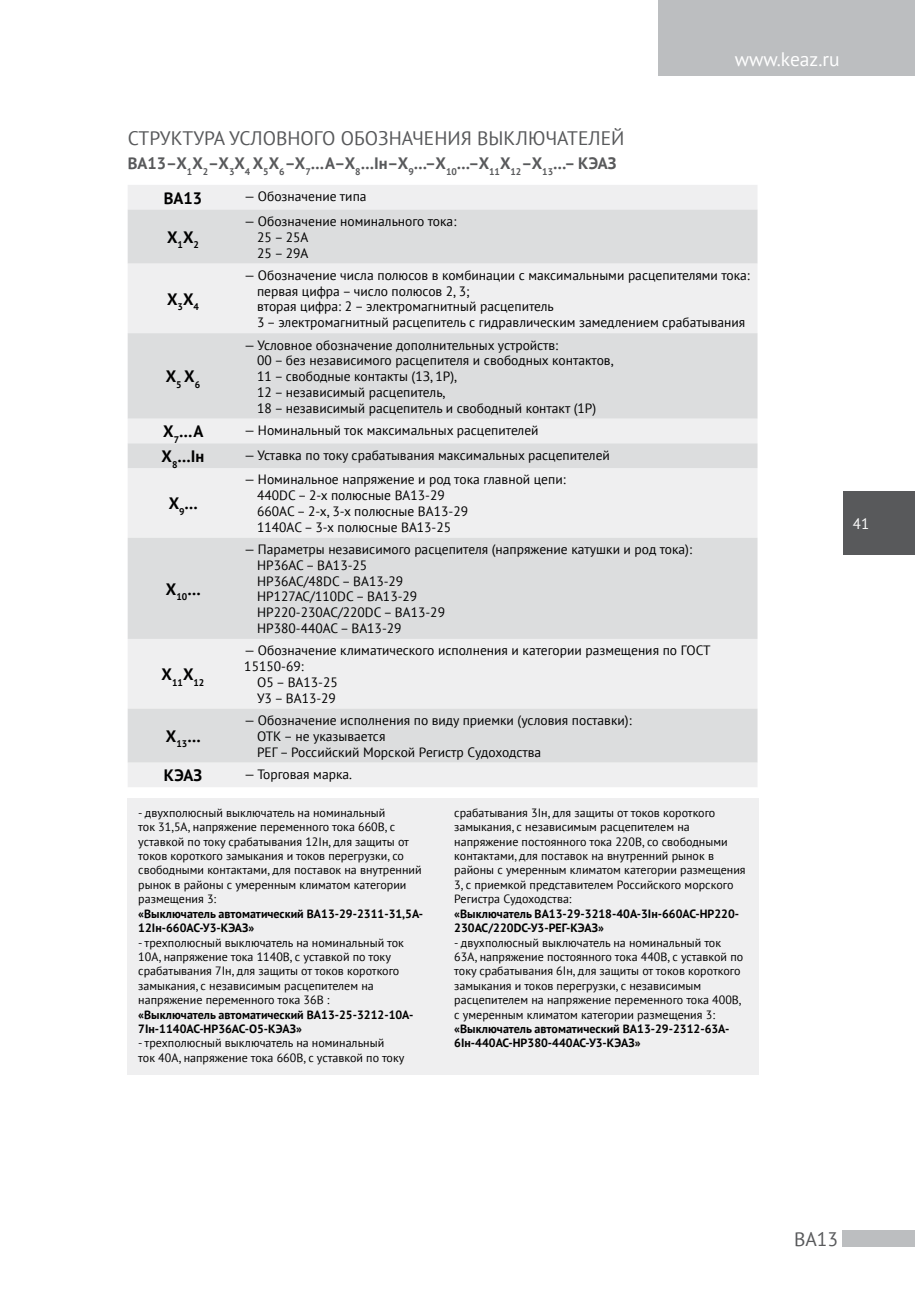
<style>
.page{position:relative;width:915px;height:1306px;background:#fff}
.page>*{position:absolute;margin:0;border:0;box-sizing:border-box;transform-origin:0 0}
.t1{font:19.5px "PT Sans";color:#58595b}
.t2{font:19.5px "PT Sans";color:#fff}
.t3{font:700 16.5px/34.2px "PT Sans";color:#58595b}
.t4{font:700 16.5px "PT Sans";color:#000}
.t5{font:15px "PT Sans";color:#fff}
.t6{font:13.5px/15.8px "PT Sans";color:#000}
.t7{font:12px/14.4px "PT Sans";color:#000}
.t8{font:700 12px/14.4px "PT Sans";color:#000}
.t9{font:700 9.6px "PT Sans";color:#000}
.s1{color:#000}
</style>
<div class="page">
<div style="left:842px;top:491px;width:72px;height:64px;background:#58595b"></div>
<div style="left:842px;top:1230px;width:72px;height:16px;background:#bcbec0"></div>
<div style="left:658px;top:0;width:256px;height:75px;background:#bcbec0"></div>
<div style="left:128px;top:798px;width:630px;height:276px;background:#efeff0"></div>
<div style="left:128px;top:185px;width:629px;height:602px;background:#efeff0"></div>
<svg style="left:128px;top:209px;width:629px;height:553px;fill:#dcddde"></svg>
<h1 class="t2" style="left:734px;top:47px;width:106px">www.keaz.ru</h1>
<h1 class="t1" style="left:128px;top:126px;width:498px">СТРУКТУРА УСЛОВНОГО ОБОЗНАЧЕНИЯ ВЫКЛЮЧАТЕЛЕЙ</h1>
<h2 class="t3" style="left:164px;top:146px;width:454px;text-indent:-36px">ВА13–Х<sub>1</sub>Х<sub>2</sub>–Х<sub>3</sub>Х<sub>4</sub> Х<sub>5</sub>Х<sub>6</sub>–Х<sub>7</sub>…А–Х<sub>8</sub>…Iн–Х<sub>9</sub>…–Х<sub>10</sub>…–Х<sub>11</sub>Х<sub>12</sub>–Х<sub>13</sub>…– КЭАЗ<br><span class="s1">ВА13</span></h2>
<p class="t6" style="left:244px;top:188px;width:124px">— Обозначение типа</p>
<h2 class="t4" style="left:167px;top:226px;width:33px">Х<sub>1</sub>Х<sub>2</sub></h2>
<h2 class="t4" style="left:167px;top:288px;width:33px">Х<sub>3</sub>Х<sub>4</sub></h2>
<h2 class="t4" style="left:166px;top:365px;width:36px">Х<sub>5</sub> Х<sub>6</sub></h2>
<p class="t6" style="left:257px;top:213px;width:201px;text-indent:-13px">— Обозначение номинального тока:<br>25 – 25А<br>25 – 29А</p>
<p class="t6" style="left:257px;top:267px;width:494px;text-indent:-13px">— Обозначение числа полюсов в комбинации с максимальными расцепителями тока: первая цифра – число полюсов 2, 3;<br>вторая цифра: 2 – электромагнитный расцепитель<br>3 – электромагнитный расцепитель с гидравлическим замедлением срабатывания</p>
<p class="t6" style="left:257px;top:336px;width:358px;text-indent:-13px">— Условное обозначение дополнительных устройств:<br>00 – без независимого расцепителя и свободных контактов, 11 – свободные контакты (1З, 1Р),<br>12 – независимый расцепитель,<br>18 – независимый расцепитель и свободный контакт (1Р)</p>
<h2 class="t4" style="left:163px;top:420px;width:42px">Х<sub>7</sub>…А</h2>
<p class="t6" style="left:244px;top:422px;width:296px">— Номинальный ток максимальных расцепителей</p>
<h2 class="t4" style="left:161px;top:445px;width:44px">Х<sub>8</sub>…Iн</h2>
<p class="t6" style="left:244px;top:447px;width:367px">— Уставка по току срабатывания максимальных расцепителей</p>
<h2 class="t4" style="left:169px;top:492px;width:31px">Х<sub>9</sub>…</h2>
<p class="t6" style="left:257px;top:471px;width:310px;text-indent:-13px">— Номинальное напряжение и род тока главной цепи:<br>440DC – 2-х полюсные ВА13-29<br>660АC – 2-х, 3-х полюсные ВА13-29<br>1140АC – 3-х полюсные ВА13-25</p>
<h2 class="t4" style="left:166px;top:578px;width:36px">Х<sub>10</sub>…</h2>
<p class="t9" style="left:161px;top:676px;width:44px"><sup>Х</sup>11<sup>Х</sup>12</p>
<h2 class="t4" style="left:166px;top:725px;width:36px">Х<sub>13</sub>…</h2>
<p class="t6" style="left:257px;top:541px;width:436px;text-indent:-13px">— Параметры независимого расцепителя (напряжение катушки и род тока):<br>НР36AC – ВА13-25<br>НР36AC/48DC – ВА13-29<br>НР127AC/110DC – ВА13-29<br>НР220-230AC/220DC – ВА13-29<br>НР380-440AC – ВА13-29</p>
<p class="t6" style="left:244px;top:642px;width:468px">— Обозначение климатического исполнения и категории размещения по ГОСТ</p>
<p class="t6" style="left:244px;top:658px;width:61px">15150-69:</p>
<p class="t6" style="left:257px;top:674px;width:82px">О5 – ВА13-25</p>
<p class="t6" style="left:257px;top:689px;width:80px">У3 – ВА13-29</p>
<p class="t6" style="left:257px;top:712px;width:376px;text-indent:-13px">— Обозначение исполнения по виду приемки (условия поставки):<br>ОТК – не указывается<br>РЕГ – Российский Морской Регистр Судоходства</p>
<h2 class="t4" style="left:164px;top:764px;width:40px">КЭАЗ</h2>
<p class="t6" style="left:244px;top:766px;width:109px">— Торговая марка.</p>
<p class="t7" style="left:138px;top:805px;width:285px">- двухполюсный выключатель на номинальный<br>ток 31,5А, напряжение переменного тока 660В, с уставкой по току срабатывания 12Iн, для защиты от токов короткого замыкания и токов перегрузки, со свободными контактами, для поставок на внутренний рынок в районы с умеренным климатом категории размещения 3:</p>
<p class="t8" style="left:138px;top:906px;width:286px">«Выключатель автоматический ВА13-29-2311-31,5А-<br>12Iн-660AC-У3-КЭАЗ»</p>
<p class="t7" style="left:138px;top:934px;width:267px">- трехполюсный выключатель на номинальный ток 10А, напряжение тока 1140В, с уставкой по току срабатывания 7Iн, для защиты от токов короткого замыкания, с независимым расцепителем на напряжение переменного тока 36В :</p>
<p class="t8" style="left:138px;top:1006px;width:276px">«Выключатель автоматический ВА13-25-3212-10А-<br>7Iн-1140AC-НР36AC-О5-КЭАЗ»</p>
<p class="t7" style="left:138px;top:1035px;width:267px">- трехполюсный выключатель на номинальный<br>ток 40А, напряжение тока 660В, с уставкой по току</p>
<p class="t7" style="left:454px;top:805px;width:293px">срабатывания 3Iн, для защиты от токов короткого замыкания, с независимым расцепителем на напряжение постоянного тока 220В, со свободными контактами, для поставок на внутренний рынок в районы с умеренным климатом категории размещения 3, с приемкой представителем Российского морского Регистра Судоходства:</p>
<p class="t8" style="left:454px;top:906px;width:286px">«Выключатель ВА13-29-3218-40А-3Iн-660AC-НР220-<br>230AC/220DC-У3-РЕГ-КЭАЗ»</p>
<p class="t7" style="left:454px;top:934px;width:290px">- двухполюсный выключатель на номинальный ток 63А, напряжение постоянного тока 440В, с уставкой по току срабатывания 6Iн, для защиты от токов короткого замыкания и токов перегрузки, с независимым расцепителем на напряжение переменного тока 400В, с умеренным климатом категории размещения 3:</p>
<p class="t8" style="left:454px;top:1021px;width:276px">«Выключатель автоматический ВА13-29-2312-63А-<br>6Iн-440AC-НР380-440AC-У3-КЭАЗ»</p>
<p class="t5" style="left:852px;top:513px;width:18px">41</p>
<h1 class="t1" style="left:793px;top:1226px;width:46px">ВА13</h1>
</div>
